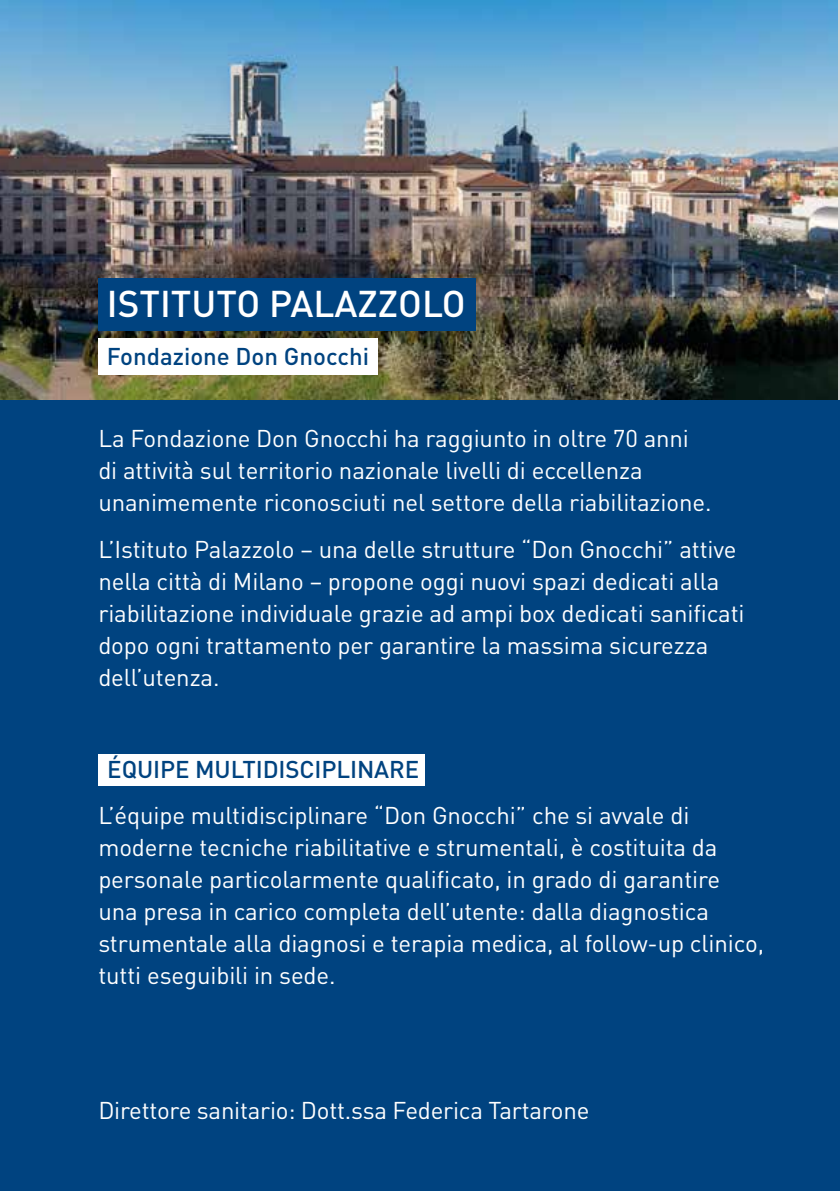
<style>
.page{position:relative;width:840px;height:1191px;background:#fff}
.page>*{position:absolute;margin:0;border:0;box-sizing:border-box;transform-origin:0 0}
.t1{font:500 36.8px "DIN Pro";color:#fff}
.t2{font:24px/32px "DIN Pro";letter-spacing:-.005em;color:#fff}
.t3{font:500 24px "DIN Pro";letter-spacing:-.005em;color:#004380}
</style>
<div class="page">
<div style="left:0;top:365px;width:839px;height:826px;background:#004380"></div>
<img style="left:0;top:0;width:837px;height:400px">
<div style="left:98px;top:278px;width:378px;height:52px;background:#004380"></div>
<div style="left:98px;top:338px;width:280px;height:37px;background:#fff"></div>
<div style="left:98px;top:754px;width:326px;height:32px;background:#fff"></div>
<h1 class="t1" style="left:107px;top:274px;width:360px">ISTITUTO PALAZZOLO</h1>
<p class="t3" style="left:107px;top:337px;width:263px">Fondazione Don Gnocchi</p>
<p class="t2" style="left:98px;top:420px;width:614px">La Fondazione Don Gnocchi ha raggiunto in oltre 70 anni di attività sul territorio nazionale livelli di eccellenza unanimemente riconosciuti nel settore della riabilitazione.</p>
<p class="t2" style="left:98px;top:530px;width:647px">L’Istituto Palazzolo – una delle strutture “Don Gnocchi” attive nella città di Milano – propone oggi nuovi spazi dedicati alla riabilitazione individuale grazie ad ampi box dedicati sanificati dopo ogni trattamento per garantire la massima sicurezza dell’utenza.</p>
<p class="t3" style="left:107px;top:749px;width:313px">ÉQUIPE MULTIDISCIPLINARE</p>
<p class="t2" style="left:98px;top:797px;width:666px">L’équipe multidisciplinare “Don Gnocchi” che si avvale di moderne tecniche riabilitative e strumentali, è costituita da personale particolarmente qualificato, in grado di garantire una presa in carico completa dell’utente: dalla diagnostica strumentale alla diagnosi e terapia medica, al follow-up clinico, tutti eseguibili in sede.</p>
<p class="t2" style="left:98px;top:1091px;width:492px">Direttore sanitario: Dott.ssa Federica Tartarone</p>
</div>
